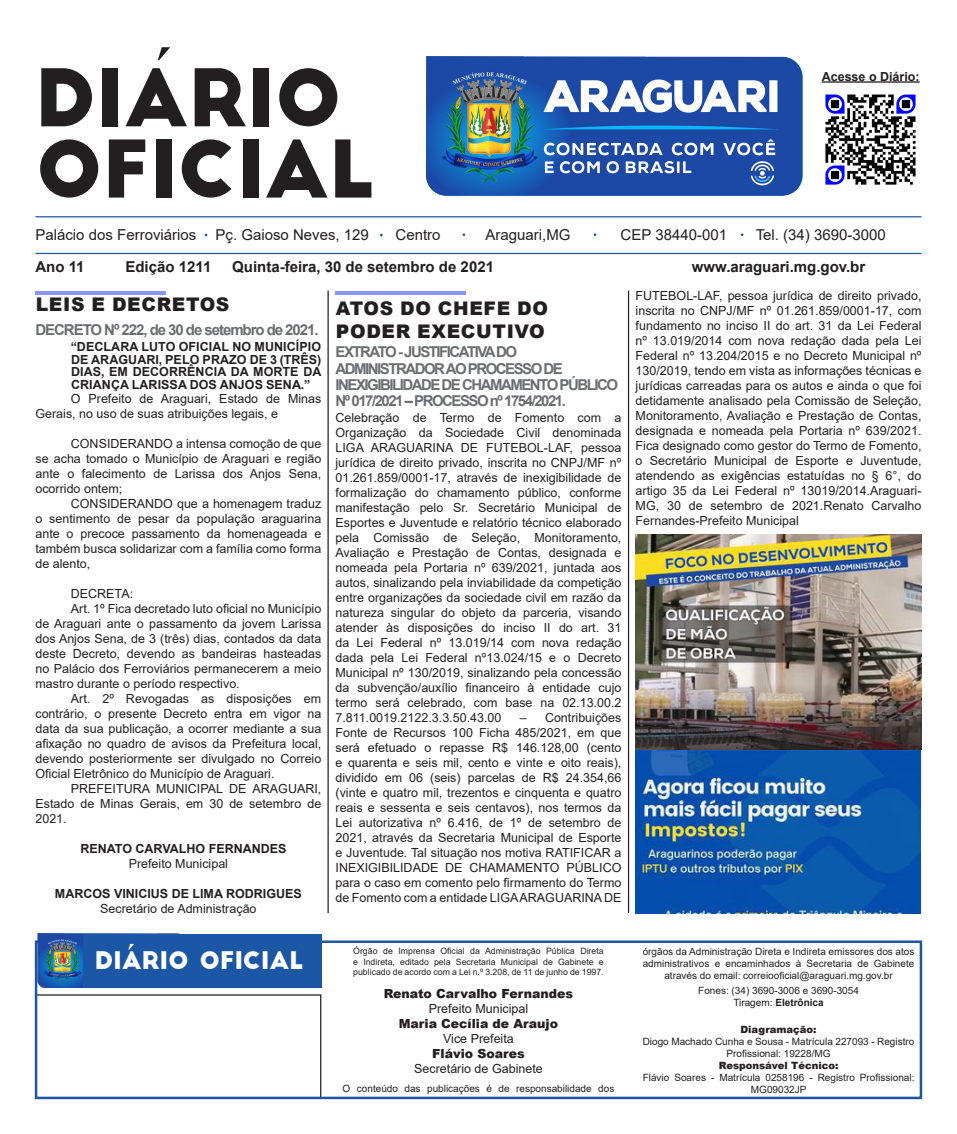
<style>
.page{position:relative;width:957px;height:1134px;background:#fff}
.page>*{position:absolute;margin:0;border:0;box-sizing:border-box;transform-origin:0 0}
.t1{font:77.5px "Big John";color:#231f20}
.t2{font:77.5px "Times New Roman";color:#231f20}
.t3{font:35px "Times New Roman";color:#fff}
.t4{font:23.75px "Big John";color:#fff}
.t5{font:900 18.75px "Arial";letter-spacing:.035em;color:#231f20}
.t6{font:700 15px/16.2px "Arial";letter-spacing:-.1em;color:#6c6d70}
.t7{font:15px "Arial";color:#231f20}
.t8{font:700 15px "Arial";color:#231f20}
.t9{font:700 15px "Arial";letter-spacing:-.07em;color:#6c6d70}
.t10{font:12.5px/15px "Arial";color:#231f20;text-align:justify}
.t11{font:700 12.5px/12.5px "Arial";color:#231f20;text-align:justify}
.t12{font:900 12.5px "Arial";color:#231f20}
.t13{font:10px/12px "Arial";color:#231f20;text-align:center}
.t14{font:900 10px "Arial";color:#231f20}
.t15{font:700 10px "Arial";color:#231f20}
.t16{font:8.75px/10.5px "Arial";color:#231f20;text-align:justify}
.s1{font-weight:400}
</style>
<div class="page">
<hr style="left:35px;top:216px;width:886px;height:1px;background:#1c56a5">
<hr style="left:35px;top:253px;width:886px;height:1px;background:#1c56a5">
<img style="left:425px;top:57px;width:377px;height:138px">
<div style="left:35px;top:940px;width:887px;height:159px;border:2px solid #1c57a5"></div>
<img style="left:35px;top:934px;width:48px;height:54px">
<div style="left:83px;top:934px;width:238px;height:54px;background:#1c57a5"></div>
<hr style="left:821px;top:81px;width:98px;height:2px;background:#231f20">
<img style="left:825px;top:94px;width:91px;height:91px">
<hr style="left:327px;top:291px;width:2px;height:622px;background:#231f20">
<hr style="left:628px;top:291px;width:1px;height:622px;background:#231f20">
<hr style="left:35px;top:291px;width:131px;height:3px;background:#02f">
<hr style="left:335px;top:291px;width:131px;height:3px;background:#02f">
<img style="left:635px;top:534px;width:286px;height:379px">
<p class="t2" style="left:149px;top:19px;width:27px">´</p>
<p class="t1" style="left:35px;top:63px;width:308px">DIARIO</p>
<p class="t1" style="left:35px;top:134px;width:342px">OFICIAL</p>
<p class="t11" style="left:821px;top:70px;width:99px">Acesse o Diário:</p>
<p class="t7" style="left:35px;top:225px;width:162px">Palácio dos Ferroviários</p>
<p class="t7" style="left:215px;top:225px;width:155px">Pç. Gaioso Neves, 129</p>
<p class="t7" style="left:395px;top:225px;width:47px">Centro</p>
<p class="t7" style="left:485px;top:225px;width:87px">Araguari,MG</p>
<p class="t7" style="left:620px;top:225px;width:108px">CEP 38440-001</p>
<p class="t7" style="left:755px;top:225px;width:132px">Tel. (34) 3690-3000</p>
<p class="t8" style="left:692px;top:256px;width:175px">www.araguari.mg.gov.br</p>
<p class="t8" style="left:35px;top:256px;width:51px">Ano 11</p>
<p class="t8" style="left:125px;top:256px;width:87px">Edição 1211</p>
<p class="t8" style="left:232px;top:256px;width:263px">Quinta-feira, 30 de setembro de 2021</p>
<p class="t5" style="left:36px;top:290px;width:195px">LEIS E DECRETOS</p>
<p class="t5" style="left:336px;top:295px;width:214px">ATOS DO CHEFE DO</p>
<p class="t9" style="left:35px;top:319px;width:285px">DECRETO Nº 222, de 30 de setembro de 2021.</p>
<p class="t5" style="left:336px;top:317px;width:210px">PODER EXECUTIVO</p>
<p class="t11" style="left:71px;top:341px;width:252px">“DECLARA LUTO OFICIAL NO MUNICÍPIO DE ARAGUARI, PELO PRAZO DE 3 (TRÊS)<br>DIAS, EM DECORRÊNCIA DA MORTE DA CRIANÇA LARISSA DOS ANJOS SENA.”</p>
<p class="t10" style="left:35px;top:391px;width:287px;text-indent:35px">O Prefeito de Araguari, Estado de Minas<br>Gerais, no uso de suas atribuições legais, e</p>
<p class="t10" style="left:35px;top:436px;width:287px;text-indent:35px">CONSIDERANDO a intensa comoção de que se acha tomado o Município de Araguari e região ante o falecimento de Larissa dos Anjos Sena, ocorrido ontem;</p>
<p class="t10" style="left:35px;top:496px;width:287px;text-indent:35px">CONSIDERANDO que a homenagem traduz o sentimento de pesar da população araguarina ante o precoce passamento da homenageada e também busca solidarizar com a família como forma de alento,</p>
<p class="t10" style="left:71px;top:586px;width:64px">DECRETA:</p>
<p class="t10" style="left:35px;top:601px;width:287px;text-indent:35px">Art. 1º Fica decretado luto oficial no Município de Araguari ante o passamento da jovem Larissa dos Anjos Sena, de 3 (três) dias, contados da data deste Decreto, devendo as bandeiras hasteadas no Palácio dos Ferroviários permanecerem a meio mastro durante o período respectivo.</p>
<p class="t10" style="left:35px;top:691px;width:287px;text-indent:35px">Art. 2º Revogadas as disposições em contrário, o presente Decreto entra em vigor na data da sua publicação, a ocorrer mediante a sua afixação no quadro de avisos da Prefeitura local, devendo posteriormente ser divulgado no Correio Oficial Eletrônico do Município de Araguari.</p>
<p class="t10" style="left:35px;top:781px;width:287px;text-indent:35px">PREFEITURA MUNICIPAL DE ARAGUARI, Estado de Minas Gerais, em 30 de setembro de 2021.</p>
<p class="t11" style="left:80px;top:842px;width:208px">RENATO CARVALHO FERNANDES</p>
<p class="t10" style="left:129px;top:856px;width:101px">Prefeito Municipal</p>
<p class="t11" style="left:55px;top:887px;width:248px">MARCOS VINICIUS DE LIMA RODRIGUES</p>
<p class="t10" style="left:100px;top:901px;width:158px">Secretário de Administração</p>
<p class="t6" style="left:335px;top:344px;width:284px">EXTRATO - JUSTIFICATIVA DO ADMINISTRADOR AO PROCESSO DE INEXIGIBILIDADE DE CHAMAMENTO PÚBLICO Nº 017/2021 – PROCESSO nº 1754/2021.</p>
<p class="t10" style="left:335px;top:410px;width:287px">Celebração de Termo de Fomento com a Organização da Sociedade Civil denominada LIGA ARAGUARINA DE FUTEBOL-LAF, pessoa jurídica de direito privado, inscrita no CNPJ/MF nº 01.261.859/0001-17, através de inexigibilidade de formalização do chamamento público, conforme manifestação pelo Sr. Secretário Municipal de Esportes e Juventude e relatório técnico elaborado pela Comissão de Seleção, Monitoramento, Avaliação e Prestação de Contas, designada e nomeada pela Portaria nº 639/2021, juntada aos autos, sinalizando pela inviabilidade da competição entre organizações da sociedade civil em razão da natureza singular do objeto da parceria, visando atender às disposições do inciso II do art. 31 da Lei Federal nº 13.019/14 com nova redação dada pela Lei Federal nº13.024/15 e o Decreto Municipal nº 130/2019, sinalizando pela concessão da subvenção/auxílio financeiro à entidade cujo termo será celebrado, com base na 02.13.00.2<br>7.811.0019.2122.3.3.50.43.00</p>
<p class="t10" style="left:335px;top:710px;width:287px;text-indent:184px">– Contribuições Fonte de Recursos 100 Ficha 485/2021, em que será efetuado o repasse R$ 146.128,00 (cento e quarenta e seis mil, cento e vinte e oito reais), dividido em 06 (seis) parcelas de R$ 24.354,66 (vinte e quatro mil, trezentos e cinquenta e quatro reais e sessenta e seis centavos), nos termos da Lei autorizativa nº 6.416, de 1º de setembro de 2021, através da Secretaria Municipal de Esporte e Juventude. Tal situação nos motiva RATIFICAR a INEXIGIBILIDADE DE CHAMAMENTO PÚBLICO para o caso em comento pelo firmamento do Termo de Fomento com a entidade LIGA ARAGUARINA DE</p>
<p class="t3" style="left:125px;top:931px;width:13px">´</p>
<p class="t4" style="left:95px;top:950px;width:211px">DIARIO OFICIAL</p>
<p class="t16" style="left:353px;top:946px;width:252px">Órgão de Imprensa Oficial da Administração Pública Direta e Indireta, editado pela Secretaria Municipal de Gabinete e publicado de acordo com a Lei n.º 3.208, de 11 de junho de 1997.</p>
<p class="t12" style="left:384px;top:984px;width:191px">Renato Carvalho Fernandes</p>
<p class="t10" style="left:429px;top:1001px;width:101px">Prefeito Municipal</p>
<p class="t12" style="left:399px;top:1014px;width:161px">Maria Cecília de Araujo</p>
<p class="t10" style="left:443px;top:1031px;width:72px">Vice Prefeita</p>
<p class="t12" style="left:432px;top:1044px;width:94px">Flávio Soares</p>
<p class="t10" style="left:414px;top:1061px;width:130px">Secretário de Gabinete</p>
<p class="t13" style="left:343px;top:1083px;width:273px">O conteúdo das publicações é de responsabilidade dos</p>
<p class="t10" style="left:635px;top:288px;width:287px">FUTEBOL-LAF, pessoa jurídica de direito privado, inscrita no CNPJ/MF nº 01.261.859/0001-17, com fundamento no inciso II do art. 31 da Lei Federal nº 13.019/2014 com nova redação dada pela Lei Federal nº 13.204/2015 e no Decreto Municipal nº 130/2019, tendo em vista as informações técnicas e jurídicas carreadas para os autos e ainda o que foi detidamente analisado pela Comissão de Seleção, Monitoramento, Avaliação e Prestação de Contas, designada e nomeada pela Portaria nº 639/2021.<br>Fica designado como gestor do Termo de Fomento, o Secretário Municipal de Esporte e Juventude, atendendo as exigências estatuídas no § 6°, do artigo 35 da Lei Federal nº 13019/2014.Araguari-MG, 30 de setembro de 2021.Renato Carvalho Fernandes-Prefeito Municipal</p>
<p class="t13" style="left:643px;top:946px;width:273px">órgãos da Administração Direta e Indireta emissores dos atos administrativos e encaminhados à Secretaria de Gabinete através do email: correiooficial@araguari.mg.gov.br</p>
<p class="t13" style="left:698px;top:985px;width:162px">Fones: (34) 3690-3006 e 3690-3054</p>
<p class="t15" style="left:733px;top:996px;width:92px"><span class="s1">Tiragem:</span> Eletrônica</p>
<p class="t14" style="left:740px;top:1022px;width:78px">Diagramação:</p>
<p class="t13" style="left:643px;top:1036px;width:273px">Diogo Machado Cunha e Sousa - Matrícula 227093 - Registro<br>Profissional: 19228/MG</p>
<p class="t14" style="left:719px;top:1058px;width:121px">Responsável Técnico:</p>
<p class="t13" style="left:643px;top:1072px;width:273px">Flávio Soares - Matrícula 0258196 - Registro Profissional:<br>MG09032JP</p>
</div>
